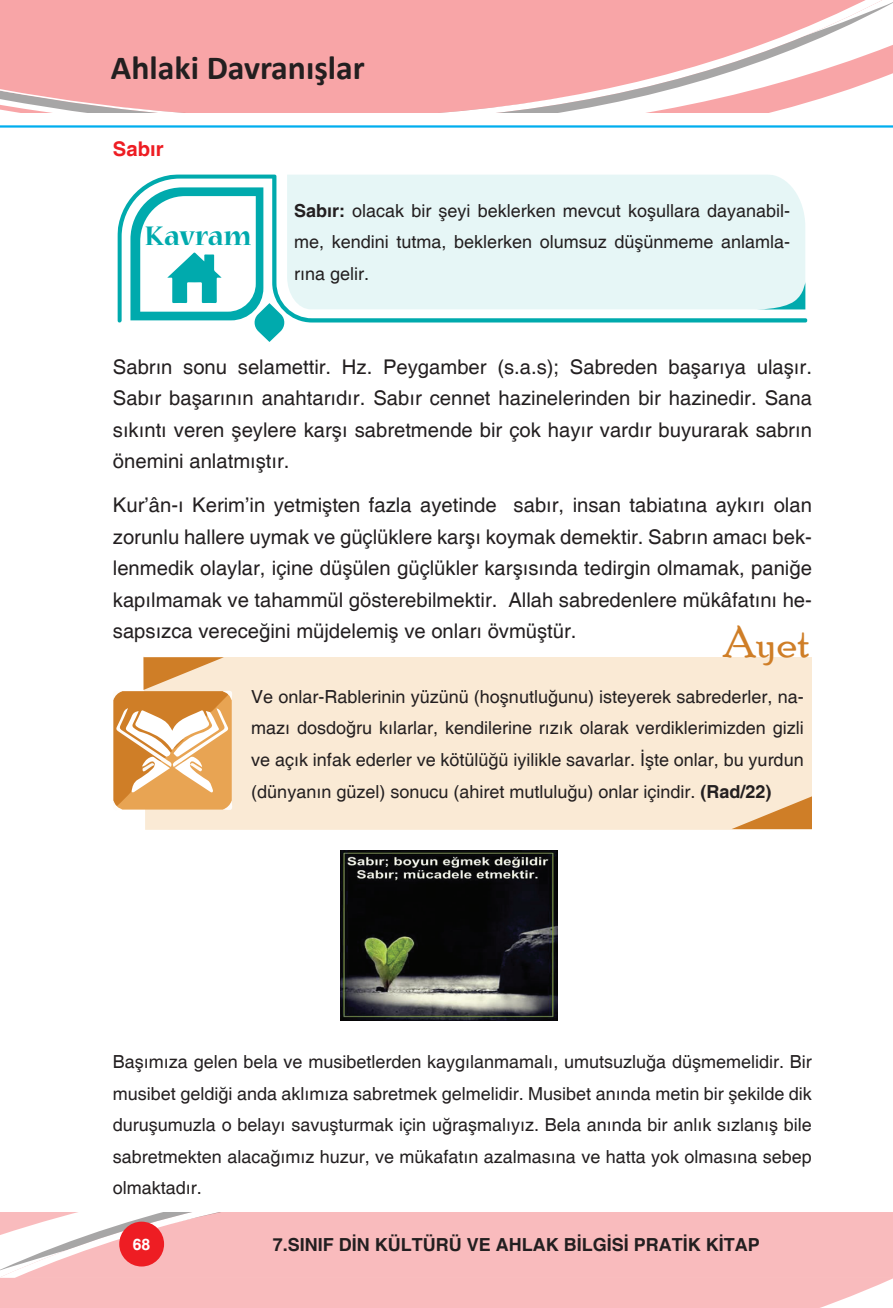
<style>
.page{position:relative;width:893px;height:1308px;background:#fff}
.page>*{position:absolute;margin:0;border:0;box-sizing:border-box;transform-origin:0 0}
.t1{font:45px "Poor Richard";color:#cf7e27}
.t2{font:700 33.75px "Calibri";color:#231f20}
.t3{font:700 29.93px "Nueva Std";color:#00aaad}
.t4{font:20.25px/31.5px "Helvetica";color:#231f20;text-align:justify}
.t5{font:700 20.25px "Helvetica";color:#ee1d23}
.t6{font:18px/31.5px "Helvetica";color:#231f20;text-align:justify}
.t7{font:700 18px "Helvetica";color:#231f20}
.t8{font:700 15.75px "Helvetica";color:#fff}
.s1{font-weight:700}
</style>
<div class="page">
<div style="left:0;top:1277px;width:893px;height:30px;background:#f9bbbd"></div>
<svg style="left:0;top:1235px;width:893px;height:42px;background:#f8bec0"></svg>
<svg style="left:0;top:1213px;width:893px;height:22px;background:#f7c2c4"></svg>
<div style="left:120px;top:1222px;width:43px;height:43px;background:#ee1d23;border-radius:50%"></div>
<div style="left:119px;top:1221px;width:45px;height:45px;border:2px solid #ee1d23;border-radius:50%"></div>
<svg style="left:0;top:0;width:893px;height:45px;background:#f7abad"></svg>
<svg style="left:0;top:45px;width:893px;height:67px;fill:#f8a5a7"></svg>
<hr style="left:0;top:125px;width:893px;height:3px;background:#00aeef">
<svg style="left:117px;top:174px;width:690px;height:148px;background:#e0f4f4"></svg>
<svg style="left:755px;top:282px;width:50px;height:28px"></svg>
<svg style="left:130px;top:187px;width:156px;height:155px"></svg>
<div style="left:143px;top:656px;width:669px;height:174px;background:#faead5"></div>
<svg style="left:732px;top:796px;width:80px;height:33px;background:#e4b47e"></svg>
<svg style="left:113px;top:657px;width:120px;height:153px"></svg>
<img style="left:340px;top:850px;width:217px;height:171px">
<h2 class="t2" style="left:111px;top:44px;width:255px">Ahlaki Davranışlar</h2>
<p class="t5" style="left:113px;top:137px;width:52px">Sabır</p>
<h3 class="t3" style="left:145px;top:222px;width:108px">Kavram</h3>
<p class="t6" style="left:294px;top:195px;width:498px"><span class="s1">Sabır:</span> olacak bir şeyi beklerken mevcut koşullara dayanabil&shy;me, kendini tutma, beklerken olumsuz düşünmeme anlamla&shy;rına gelir.</p>
<p class="t4" style="left:113px;top:351px;width:701px">Sabrın sonu selamettir. Hz. Peygamber (s.a.s); Sabreden başarıya ulaşır.<br>Sabır başarının anahtarıdır. Sabır cennet hazinelerinden bir hazinedir. Sana sıkıntı veren şeylere karşı sabretmende bir çok hayır vardır buyurarak sabrın önemini anlatmıştır.</p>
<p class="t4" style="left:113px;top:490px;width:701px">Kur’ân-ı Kerim’in yetmişten fazla ayetinde sabır, insan tabiatına aykırı olan zorunlu hallere uymak ve güçlüklere karşı koymak demektir. Sabrın amacı bek&shy;lenmedik olaylar, içine düşülen güçlükler karşısında tedirgin olmamak, paniğe kapılmamak ve tahammül gösterebilmektir. Allah sabredenlere mükâfatını he&shy;sapsızca vereceğini müjdelemiş ve onları övmüştür.</p>
<h1 class="t1" style="left:723px;top:616px;width:89px">Ayet</h1>
<p class="t6" style="left:251px;top:681px;width:554px">Ve onlar-Rablerinin yüzünü (hoşnutluğunu) isteyerek sabrederler, na&shy;mazı dosdoğru kılarlar, kendilerine rızık olarak verdiklerimizden gizli ve açık infak ederler ve kötülüğü iyilikle savarlar. İşte onlar, bu yurdun (dünyanın güzel) sonucu (ahiret mutluluğu) onlar içindir. <span class="s1">(Rad/22)</span></p>
<p class="t6" style="left:113px;top:1047px;width:701px">Başımıza gelen bela ve musibetlerden kaygılanmamalı, umutsuzluğa düşmemelidir. Bir musibet geldiği anda aklımıza sabretmek gelmelidir. Musibet anında metin bir şekilde dik duruşumuzla o belayı savuşturmak için uğraşmalıyız. Bela anında bir anlık sızlanış bile sabretmekten alacağımız huzur, ve mükafatın azalmasına ve hatta yok olmasına sebep olmaktadır.</p>
<p class="t8" style="left:133px;top:1235px;width:19px">68</p>
<p class="t7" style="left:273px;top:1233px;width:489px">7.SINIF DİN KÜLTÜRÜ VE AHLAK BİLGİSİ PRATİK KİTAP</p>
</div>
